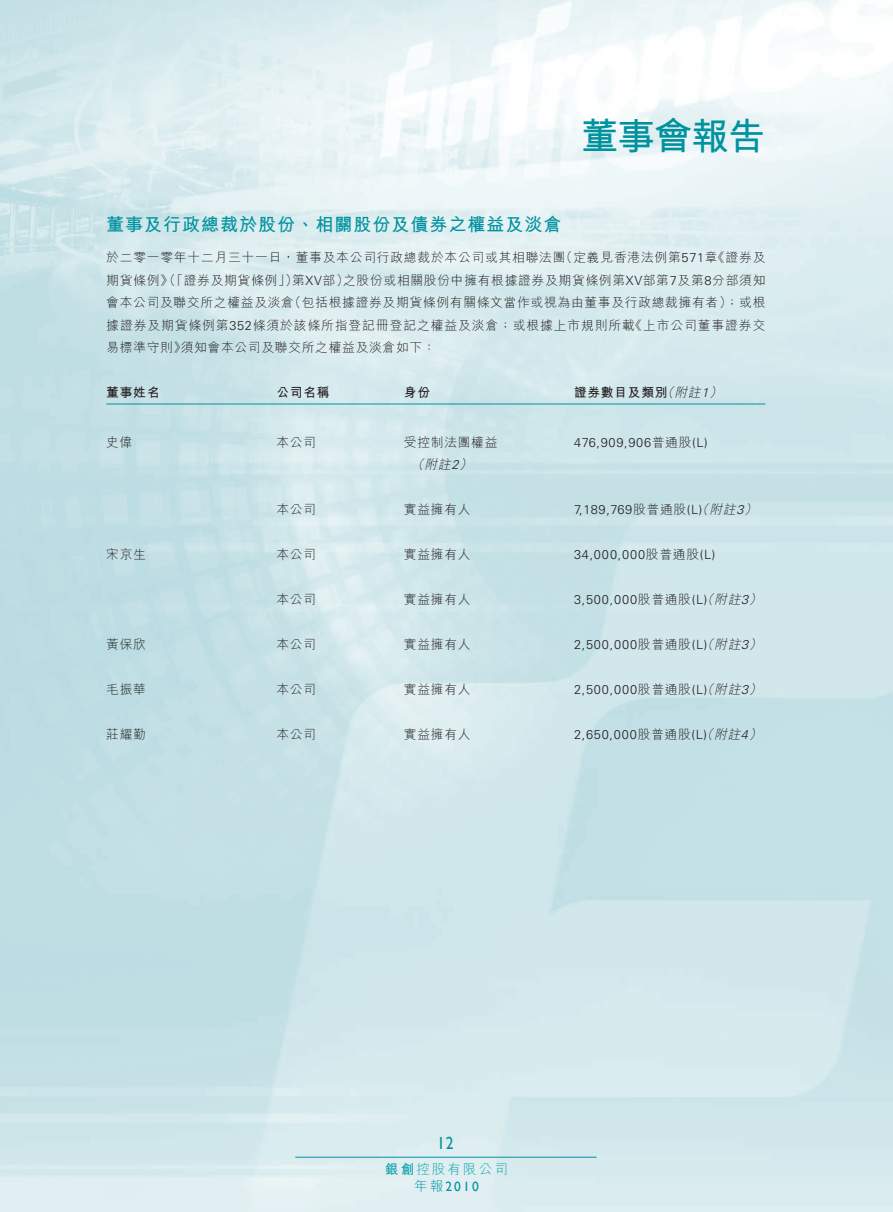
<style>
.page{position:relative;width:893px;height:1212px;background:#fff}
.page>*{position:absolute;margin:0;border:0;box-sizing:border-box;transform-origin:0 0}
.t1{font:700 37.5px "M Hei HK";letter-spacing:-.02em;color:#00929f}
.t2{font:700 18px "M Hei HK";letter-spacing:.055em;color:#00929f}
.t3{font:17.55px "Gill Sans";color:#00929f;scale:.9 1}
.t4{font:300 13.5px/16.5px "M Hei HK";letter-spacing:.155em;color:#11a1ad;text-align:center}
.t5{font:300 12.75px/22.5px "M Hei HK";letter-spacing:.055em;color:#231f20;text-align:justify}
.t6{font:300 12.75px "Univers LT Std";letter-spacing:.055em;color:#231f20}
.t7{font:700 12.75px "M Hei HK";letter-spacing:.055em;color:#231f20}
.t8{font:italic 300 12.75px "M Hei HK";color:#231f20}
.s1{font-family:"Univers LT Std"}
.s2{font-weight:300;font-style:italic}
.s3{font-family:"Univers LT Std";font-weight:300;font-style:italic}
.s4{font-family:"M Hei HK"}
.s5{font-family:"M Hei HK";font-style:italic}
.s6{font-style:italic}
.s7{font-weight:700}
.s8{color:#00929f}
.s9{font-family:"Gill Sans";font-weight:400;color:#00929f}
</style>
<div class="page">
<img style="left:1px;top:0;width:892px;height:1212px">
<hr style="left:295px;top:1157px;width:302px;height:1px;background:#00929f">
<hr style="left:106px;top:404px;width:659px;height:1px;background:#00929f">
<p class="t1" style="left:581px;top:109px;width:186px">董事會報告</p>
<p class="t2" style="left:106px;top:212px;width:457px">董事及行政總裁於股份、相關股份及債券之權益及淡倉</p>
<p class="t5" style="left:106px;top:246px;width:661px">於二零一零年十二月三十一日，董事及本公司行政總裁於本公司或其相聯法團（定義見香港法例第<span class="s1">571</span>章《證券及期貨條例》（「證券及期貨條例」）第<span class="s1">XV</span>部）之股份或相關股份中擁有根據證券及期貨條例第<span class="s1">XV</span>部第<span class="s1">7</span>及第<span class="s1">8</span>分部須知會本公司及聯交所之權益及淡倉（包括根據證券及期貨條例有關條文當作或視為由董事及行政總裁擁有者）；或根據證券及期貨條例第<span class="s1">352</span>條須於該條所指登記冊登記之權益及淡倉；或根據上市規則所載《上市公司董事證券交易標準守則》須知會本公司及聯交所之權益及淡倉如下：</p>
<p class="t7" style="left:106px;top:383px;width:55px">董事姓名</p>
<p class="t7" style="left:276px;top:383px;width:55px">公司名稱</p>
<p class="t7" style="left:404px;top:383px;width:28px">身份</p>
<p class="t7" style="left:574px;top:383px;width:153px">證券數目及類別<span class="s2">（附註</span><span class="s3">1</span><span class="s2">）</span></p>
<p class="t5" style="left:106px;top:430px;width:28px">史偉</p>
<p class="t5" style="left:276px;top:430px;width:41px">本公司</p>
<p class="t5" style="left:404px;top:430px;width:95px">受控制法團權益</p>
<p class="t6" style="left:574px;top:435px;width:135px">476,909,906<span class="s4">普通股</span>(L)</p>
<p class="t8" style="left:411px;top:456px;width:66px">（附註<span class="s1">2</span>）</p>
<p class="t5" style="left:276px;top:498px;width:41px">本公司</p>
<p class="t5" style="left:404px;top:498px;width:68px">實益擁有人</p>
<p class="t6" style="left:574px;top:502px;width:188px">7,189,769<span class="s4">股普通股</span>(L<span class="s5">（</span>) <span class="s5">附註</span><span class="s6">3</span><span class="s5">）</span></p>
<p class="t5" style="left:106px;top:543px;width:41px">宋京生</p>
<p class="t5" style="left:276px;top:543px;width:41px">本公司</p>
<p class="t5" style="left:404px;top:543px;width:68px">實益擁有人</p>
<p class="t6" style="left:574px;top:547px;width:143px">34,000,000<span class="s4">股普通股</span>(L)</p>
<p class="t5" style="left:276px;top:588px;width:41px">本公司</p>
<p class="t5" style="left:404px;top:588px;width:68px">實益擁有人</p>
<p class="t6" style="left:574px;top:592px;width:193px">3,500,000<span class="s4">股普通股</span>(L<span class="s5">（</span>) <span class="s5">附註</span><span class="s6">3</span><span class="s5">）</span></p>
<p class="t5" style="left:106px;top:633px;width:41px">黃保欣</p>
<p class="t5" style="left:276px;top:633px;width:41px">本公司</p>
<p class="t5" style="left:404px;top:633px;width:68px">實益擁有人</p>
<p class="t6" style="left:574px;top:637px;width:193px">2,500,000<span class="s4">股普通股</span>(L<span class="s5">（</span>) <span class="s5">附註</span><span class="s6">3</span><span class="s5">）</span></p>
<p class="t5" style="left:106px;top:678px;width:41px">毛振華</p>
<p class="t5" style="left:276px;top:678px;width:41px">本公司</p>
<p class="t5" style="left:404px;top:678px;width:68px">實益擁有人</p>
<p class="t6" style="left:574px;top:682px;width:193px">2,500,000<span class="s4">股普通股</span>(L<span class="s5">（</span>) <span class="s5">附註</span><span class="s6">3</span><span class="s5">）</span></p>
<p class="t5" style="left:106px;top:723px;width:41px">莊耀勤</p>
<p class="t5" style="left:276px;top:723px;width:41px">本公司</p>
<p class="t5" style="left:404px;top:723px;width:68px">實益擁有人</p>
<p class="t6" style="left:574px;top:727px;width:193px">2,650,000<span class="s4">股普通股</span>(L<span class="s5">（</span>) <span class="s5">附註</span><span class="s6">4</span><span class="s5">）</span></p>
<p class="t3" style="left:437px;top:1133px;width:20px">12</p>
<p class="t4" style="left:385px;top:1160px;width:124px"><span class="s7">銀創</span>控股有限公司<span class="s8">年報</span><span class="s9">2010</span></p>
</div>
